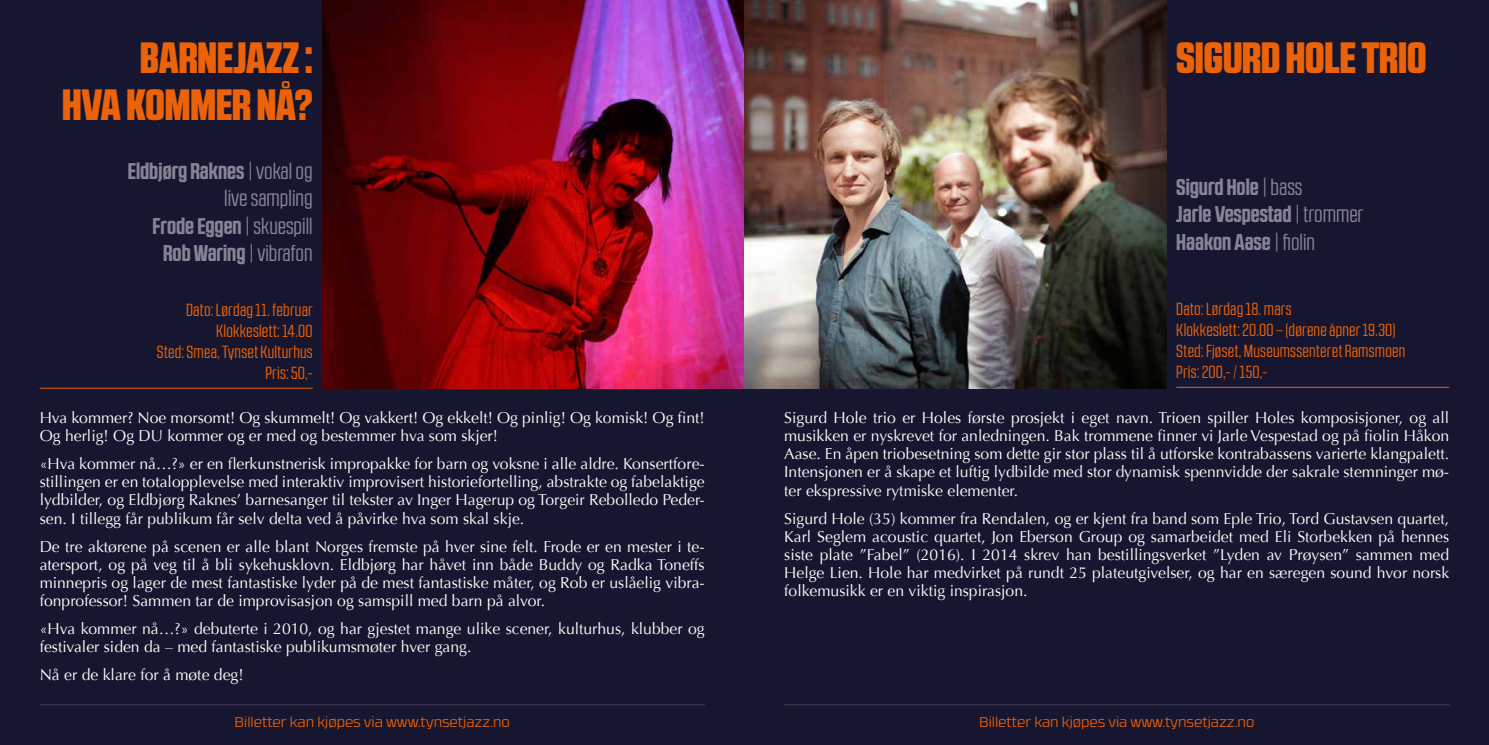
<style>
.page{position:relative;width:1489px;height:745px;background:#fff}
.page>*{position:absolute;margin:0;border:0;box-sizing:border-box;transform-origin:0 0}
.t1{font:900 43.75px "RB No 2.1 a";color:#eb6209}
.t2{font:22.75px/27.3px "RB No 2.1 a";color:#888296;text-align:right}
.t3{font:700 22.75px/27.3px "RB No 2.1 a";color:#888296}
.t4{font:17.5px/21px "RB No 2.1 a";letter-spacing:.015em;color:#eb6209}
.t5{font:15.75px/18px "Optima";color:#fff;text-align:justify}
.t6{font:300 14px "RB No 3.1";color:#eb6209}
.s1{font-weight:700}
.s2{font-weight:400}
</style>
<div class="page">
<div style="left:0;top:0;width:1488px;height:744px;background:#161630"></div>
<img style="left:322px;top:0;width:844px;height:388px">
<hr style="left:1176px;top:386px;width:273px;height:1px;background:#eb6209">
<hr style="left:40px;top:387px;width:273px;height:1px;background:#eb6209">
<hr style="left:784px;top:704px;width:665px;height:1px;background:#453f5a">
<hr style="left:40px;top:704px;width:664px;height:1px;background:#453f5a">
<h1 class="t1" style="left:140px;top:31px;width:174px">BARNEJAZZ :</h1>
<h1 class="t1" style="left:1176px;top:31px;width:251px">SIGURD HOLE TRIO</h1>
<h1 class="t1" style="left:62px;top:78px;width:252px">HVA KOMMER NÅ?</h1>
<h2 class="t2" style="left:128px;top:157px;width:186px"><span class="s1">Eldbjørg Raknes</span> | vokal og live sampling<br><span class="s1">Frode Eggen</span> | skuespill<br><span class="s1">Rob Waring</span> | vibrafon</h2>
<p class="t4" style="left:157px;top:299px;width:157px;text-align:right">Dato: Lørdag 11. februar<br>Klokkeslett: 14.00<br>Sted: Smea, Tynset Kulturhus<br>Pris: 50,-</p>
<h2 class="t3" style="left:1176px;top:173px;width:189px">Sigurd Hole <span class="s2">| bass<br></span>Jarle Vespestad <span class="s2">| trommer<br></span>Haakon Aase <span class="s2">| fiolin</span></h2>
<p class="t4" style="left:1176px;top:298px;width:230px">Dato: Lørdag 18. mars<br>Klokkeslett: 20.00 – (dørene åpner 19.30)<br>Sted: Fjøset, Museumssenteret Ramsmoen<br>Pris: 200,- / 150,-</p>
<p class="t5" style="left:40px;top:408px;width:666px">Hva kommer? Noe morsomt! Og skummelt! Og vakkert! Og ekkelt! Og pinlig! Og komisk! Og fint!<br>Og herlig! Og DU kommer og er med og bestemmer hva som skjer!</p>
<p class="t5" style="left:40px;top:454px;width:666px">«Hva kommer nå…?» er en flerkunstnerisk impropakke for barn og voksne i alle aldre. Konsertfore&shy;stillingen er en totalopplevelse med interaktiv improvisert historiefortelling, abstrakte og fabelaktige lydbilder, og Eldbjørg Raknes’ barnesanger til tekster av Inger Hagerup og Torgeir Rebolledo Peder&shy;sen. I tillegg får publikum får selv delta ved å påvirke hva som skal skje.</p>
<p class="t5" style="left:40px;top:537px;width:666px">De tre aktørene på scenen er alle blant Norges fremste på hver sine felt. Frode er en mester i te&shy;atersport, og på veg til å bli sykehusklovn. Eldbjørg har håvet inn både Buddy og Radka Toneffs minnepris og lager de mest fantastiske lyder på de mest fantastiske måter, og Rob er uslåelig vibra&shy;fonprofessor! Sammen tar de improvisasjon og samspill med barn på alvor.</p>
<p class="t5" style="left:40px;top:619px;width:666px">«Hva kommer nå…?» debuterte i 2010, og har gjestet mange ulike scener, kulturhus, klubber og festivaler siden da – med fantastiske publikumsmøter hver gang.</p>
<p class="t5" style="left:40px;top:665px;width:205px">Nå er de klare for å møte deg!</p>
<p class="t6" style="left:234px;top:711px;width:277px">Billetter kan kjøpes via www.tynsetjazz.no</p>
<p class="t6" style="left:979px;top:711px;width:277px">Billetter kan kjøpes via www.tynsetjazz.no</p>
<p class="t5" style="left:784px;top:408px;width:666px">Sigurd Hole trio er Holes første prosjekt i eget navn. Trioen spiller Holes komposisjoner, og all musikken er nyskrevet for anledningen. Bak trommene finner vi Jarle Vespestad og på fiolin Håkon Aase. En åpen triobesetning som dette gir stor plass til å utforske kontrabassens varierte klangpalett.<br>Intensjonen er å skape et luftig lydbilde med stor dynamisk spennvidde der sakrale stemninger mø&shy;ter ekspressive rytmiske elementer.</p>
<p class="t5" style="left:784px;top:509px;width:666px">Sigurd Hole (35) kommer fra Rendalen, og er kjent fra band som Eple Trio, Tord Gustavsen quartet, Karl Seglem acoustic quartet, Jon Eberson Group og samarbeidet med Eli Storbekken på hennes siste plate ”Fabel” (2016). I 2014 skrev han bestillingsverket ”Lyden av Prøysen” sammen med Helge Lien. Hole har medvirket på rundt 25 plateutgivelser, og har en særegen sound hvor norsk folkemusikk er en viktig inspirasjon.</p>
</div>
